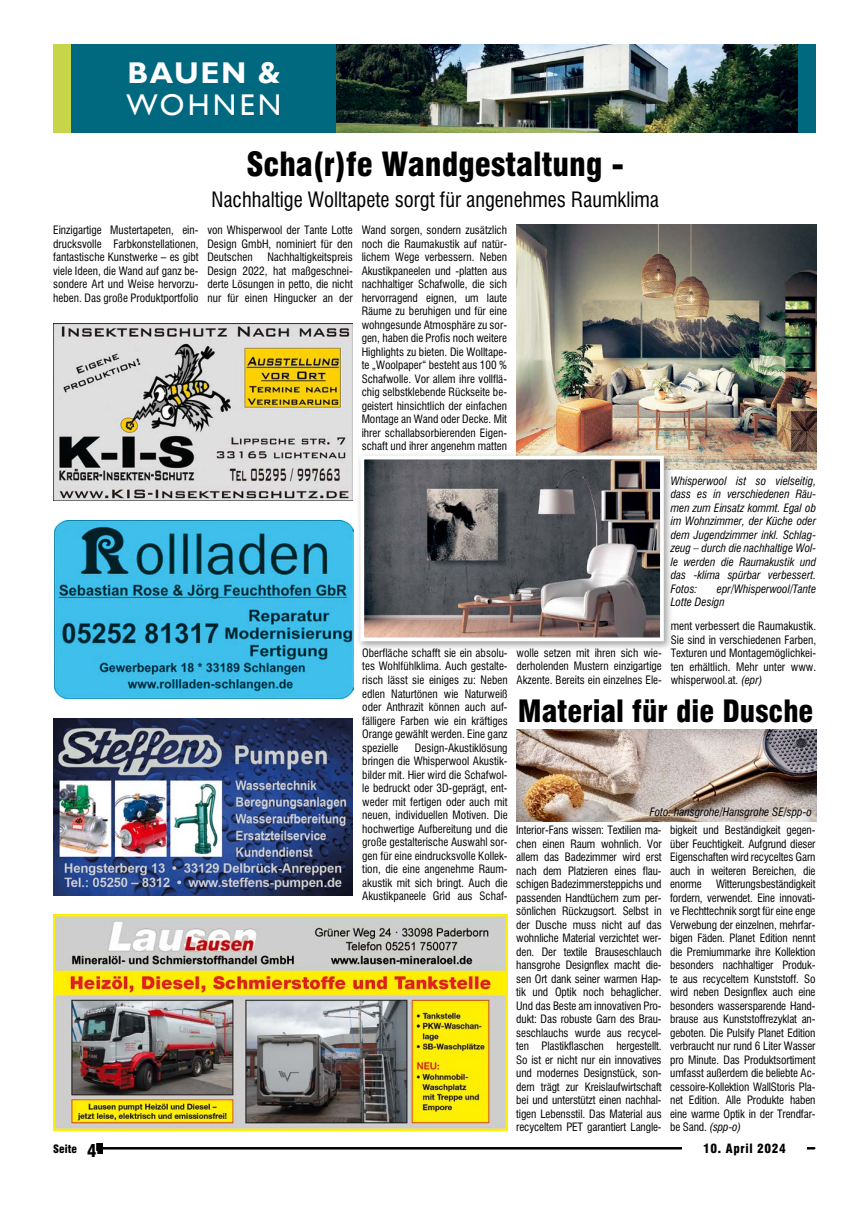
<style>
.page{position:relative;width:851px;height:1205px;background:#fff}
.page>*{position:absolute;margin:0;border:0;box-sizing:border-box;transform-origin:0 0}
.t1{font:900 condensed 32.5px "Swiss 721 BT";color:#000}
.t2{font:900 condensed 30px "Swiss 721 BT";color:#000}
.t3{font:700 30px "Gill Sans";letter-spacing:.05em;color:#fff}
.t4{font:30px "Gill Sans";letter-spacing:.11em;color:#fff}
.t5{font:20.62px "Swis 721 BT Condensed 2";color:#000}
.t6{font:900 condensed 12.5px "Swiss 721 BT";letter-spacing:.05em;color:#000}
.t7{font:11.25px/13.5px "Swis 721 BT Condensed 2";color:#000;text-align:justify}
.t8{font:11.25px/13.5px "Swis 721 BT Condensed 3";color:#000;text-align:justify}
.t9{font:900 condensed 11.25px "Swiss 721 BT";color:#000}
.s1{font-family:"Swis 721 BT Condensed 3"}
.s2{font-size:17.5px;color:#fff}
</style>
<div class="page">
<hr style="left:97px;top:1147px;width:717px;height:2px;background:#000">
<div style="left:92px;top:1143px;width:10px;height:10px;background:#000"></div>
<div style="left:682px;top:1136px;width:124px;height:24px;background:#fff"></div>
<div style="left:53px;top:44px;width:762px;height:89px;background:#00687f"></div>
<div style="left:53px;top:44px;width:18px;height:89px;background:#c7d54b"></div>
<img style="left:337px;top:44px;width:460px;height:89px">
<img style="left:53px;top:718px;width:300px;height:178px">
<img style="left:53px;top:914px;width:454px;height:216px">
<img style="left:54px;top:521px;width:299px;height:177px">
<img style="left:53px;top:323px;width:300px;height:178px">
<img style="left:516px;top:224px;width:300px;height:245px">
<div style="left:356px;top:451px;width:316px;height:199px;background:#000;opacity:.36"></div>
<img style="left:365px;top:461px;width:293px;height:175px">
<div style="left:360px;top:456px;width:303px;height:185px;border:4px solid #fff"></div>
<img style="left:516px;top:729px;width:300px;height:92px">
<h2 class="t3" style="left:127px;top:55px;width:154px">BAUEN &amp;</h2>
<h2 class="t4" style="left:126px;top:88px;width:156px">WOHNEN</h2>
<p class="t7" style="left:53px;top:223px;width:147px">Einzigartige Mustertapeten, ein&shy;drucksvolle Farbkonstellationen, fantastische Kunstwerke – es gibt viele Ideen, die Wand auf ganz be&shy;sondere Art und Weise hervorzu&shy;heben. Das große Produktportfolio</p>
<h1 class="t1" style="left:246px;top:145px;width:379px">Scha(r)fe Wandgestaltung -</h1>
<h3 class="t5" style="left:211px;top:187px;width:449px">Nachhaltige Wolltapete sorgt für angenehmes Raumklima</h3>
<p class="t7" style="left:207px;top:223px;width:147px">von Whisperwool der Tante Lotte Design GmbH, nominiert für den Deutschen</p>
<p class="t7" style="left:207px;top:250px;width:147px;text-indent:60px">Nachhaltigkeitspreis Design 2022, hat maßgeschnei&shy;derte Lösungen in petto, die nicht nur für einen Hingucker an der</p>
<p class="t7" style="left:361px;top:223px;width:147px">Wand sorgen, sondern zusätzlich noch die Raumakustik auf natür&shy;lichem Wege verbessern. Neben Akustikpaneelen und -platten aus nachhaltiger Schafwolle, die sich hervorragend eignen, um laute Räume zu beruhigen und für eine wohngesunde Atmosphäre zu sor&shy;gen, haben die Profis noch weitere Highlights zu bieten. Die Wolltape&shy;te „Woolpaper“ besteht aus 100 % Schafwolle. Vor allem ihre vollflä&shy;chig selbstklebende Rückseite be&shy;geistert hinsichtlich der einfachen Montage an Wand oder Decke. Mit ihrer schallabsorbierenden Eigen&shy;schaft und ihrer angenehm matten</p>
<p class="t7" style="left:362px;top:646px;width:147px">Oberfläche schafft sie ein absolu&shy;tes Wohlfühlklima. Auch gestalte&shy;risch lässt sie einiges zu: Neben edlen Naturtönen wie Naturweiß oder Anthrazit können auch auf&shy;fälligere Farben wie ein kräftiges Orange gewählt werden. Eine ganz spezielle</p>
<p class="t7" style="left:362px;top:741px;width:147px;text-indent:53px">Design-Akustiklösung bringen die Whisperwool Akustik&shy;bilder mit. Hier wird die Schafwol&shy;le bedruckt oder 3D-geprägt, ent&shy;weder mit fertigen oder auch mit neuen, individuellen Motiven. Die hochwertige Aufbereitung und die große gestalterische Auswahl sor&shy;gen für eine eindrucksvolle Kollek&shy;tion, die eine angenehme Raum&shy;akustik mit sich bringt. Auch die Akustikpaneele Grid aus Schaf-</p>
<p class="t7" style="left:516px;top:646px;width:147px">wolle setzen mit ihren sich wie&shy;derholenden Mustern einzigartige Akzente. Bereits ein einzelnes Ele-</p>
<p class="t8" style="left:670px;top:474px;width:147px">Whisperwool ist so vielseitig, dass es in verschiedenen Räu&shy;men zum Einsatz kommt. Egal ob im Wohnzimmer, der Küche oder dem Jugendzimmer inkl. Schlag&shy;zeug – durch die nachhaltige Wol&shy;le werden die Raumakustik und das -klima spürbar verbessert.<br>Fotos:</p>
<p class="t8" style="left:670px;top:582px;width:147px;text-indent:46px">epr/Whisperwool/Tante<br>Lotte Design</p>
<p class="t7" style="left:670px;top:619px;width:147px">ment verbessert die Raumakustik.<br>Sie sind in verschiedenen Farben, Texturen und Montagemöglichkei&shy;ten erhältlich. Mehr unter www. whisperwool.at. <span class="s1">(epr)</span></p>
<h2 class="t2" style="left:517px;top:693px;width:297px">Material für die Dusche</h2>
<p class="t8" style="left:649px;top:805px;width:164px">Foto: hansgrohe/Hansgrohe SE/spp-o</p>
<p class="t7" style="left:516px;top:823px;width:147px">Interior-Fans wissen: Textilien ma&shy;chen einen Raum wohnlich. Vor allem das Badezimmer wird erst nach dem Platzieren eines flau&shy;schigen Badezimmersteppichs und passenden Handtüchern zum per&shy;sönlichen Rückzugsort. Selbst in der Dusche muss nicht auf das wohnliche Material verzichtet wer&shy;den. Der textile Brauseschlauch hansgrohe Designflex macht die&shy;sen Ort dank seiner warmen Hap&shy;tik und Optik noch behaglicher.<br>Und das Beste am innovativen Pro&shy;dukt: Das robuste Garn des Brau&shy;seschlauchs wurde aus recycel&shy;ten Plastikflaschen hergestellt.<br>So ist er nicht nur ein innovatives und modernes Designstück, son&shy;dern trägt zur Kreislaufwirtschaft bei und unterstützt einen nachhal&shy;tigen Lebensstil. Das Material aus recyceltem PET garantiert Langle-</p>
<p class="t7" style="left:670px;top:823px;width:147px">bigkeit und Beständigkeit gegen&shy;über Feuchtigkeit. Aufgrund dieser Eigenschaften wird recyceltes Garn auch in weiteren Bereichen, die enorme</p>
<p class="t7" style="left:670px;top:877px;width:147px;text-indent:46px">Witterungsbeständigkeit fordern, verwendet. Eine innovati&shy;ve Flechttechnik sorgt für eine enge Verwebung der einzelnen, mehrfar&shy;bigen Fäden. Planet Edition nennt die Premiummarke ihre Kollektion besonders nachhaltiger Produk&shy;te aus recyceltem Kunststoff. So wird neben Designflex auch eine besonders wassersparende Hand&shy;brause aus Kunststoffrezyklat an&shy;geboten. Die Pulsify Planet Edition verbraucht nur rund 6 Liter Wasser pro Minute. Das Produktsortiment umfasst außerdem die beliebte Ac&shy;cessoire-Kollektion WallStoris Pla&shy;net Edition. Alle Produkte haben eine warme Optik in der Trendfar&shy;be Sand. <span class="s1">(spp-o)</span></p>
<p class="t9" style="left:53px;top:1142px;width:45px">Seite <span class="s2">4</span></p>
<p class="t6" style="left:703px;top:1141px;width:84px">10. April 2024</p>
</div>
